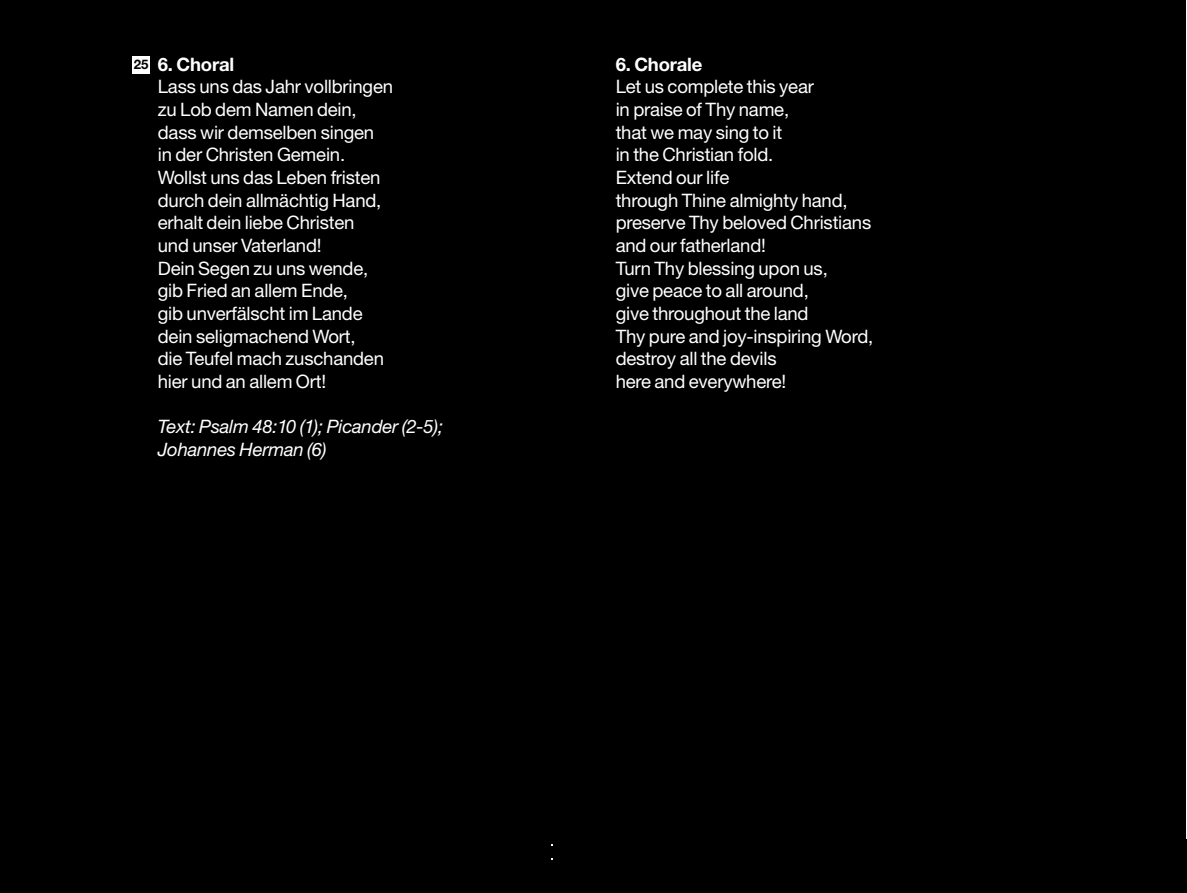
<style>
.page{position:relative;width:1187px;height:893px;background:#fff}
.page>*{position:absolute;margin:0;border:0;box-sizing:border-box;transform-origin:0 0}
.t1{font:18.45px/22.6px "Helvetica Neue";letter-spacing:-.01em;color:#fff}
.t2{font:italic 18.45px/22.6px "Helvetica Neue";letter-spacing:-.01em;color:#fff}
.t3{font:700 18.45px "Helvetica Neue";letter-spacing:-.01em;color:#fff}
.t4{font:700 13.2px "Helvetica Neue";color:#000}
</style>
<div class="page">
<div style="left:0;top:0;width:1185px;height:893px;background:#000"></div>
<p class="t4" style="left:134px;top:56px;width:16px">25</p>
<p class="t3" style="left:158px;top:53px;width:78px">6. Choral</p>
<p class="t1" style="left:158px;top:75px;width:237px">Lass uns das Jahr vollbringen zu Lob dem Namen dein, dass wir demselben singen<br>in der Christen Gemein.<br>Wollst uns das Leben fristen durch dein allmächtig Hand, erhalt dein liebe Christen<br>und unser Vaterland!<br>Dein Segen zu uns wende, gib Fried an allem Ende,<br>gib unverfälscht im Lande dein seligmachend Wort,<br>die Teufel mach zuschanden hier und an allem Ort!</p>
<p class="t2" style="left:158px;top:415px;width:287px">Text: Psalm 48:10 (1); Picander (2-5);<br>Johannes Herman (6)</p>
<p class="t3" style="left:615px;top:53px;width:88px">6. Chorale</p>
<p class="t1" style="left:615px;top:75px;width:259px">Let us complete this year<br>in praise of Thy name,<br>that we may sing to it<br>in the Christian fold.<br>Extend our life<br>through Thine almighty hand, preserve Thy beloved Christians and our fatherland!<br>Turn Thy blessing upon us,<br>give peace to all around,<br>give throughout the land<br>Thy pure and joy-inspiring Word, destroy all the devils<br>here and everywhere!</p>
</div>
